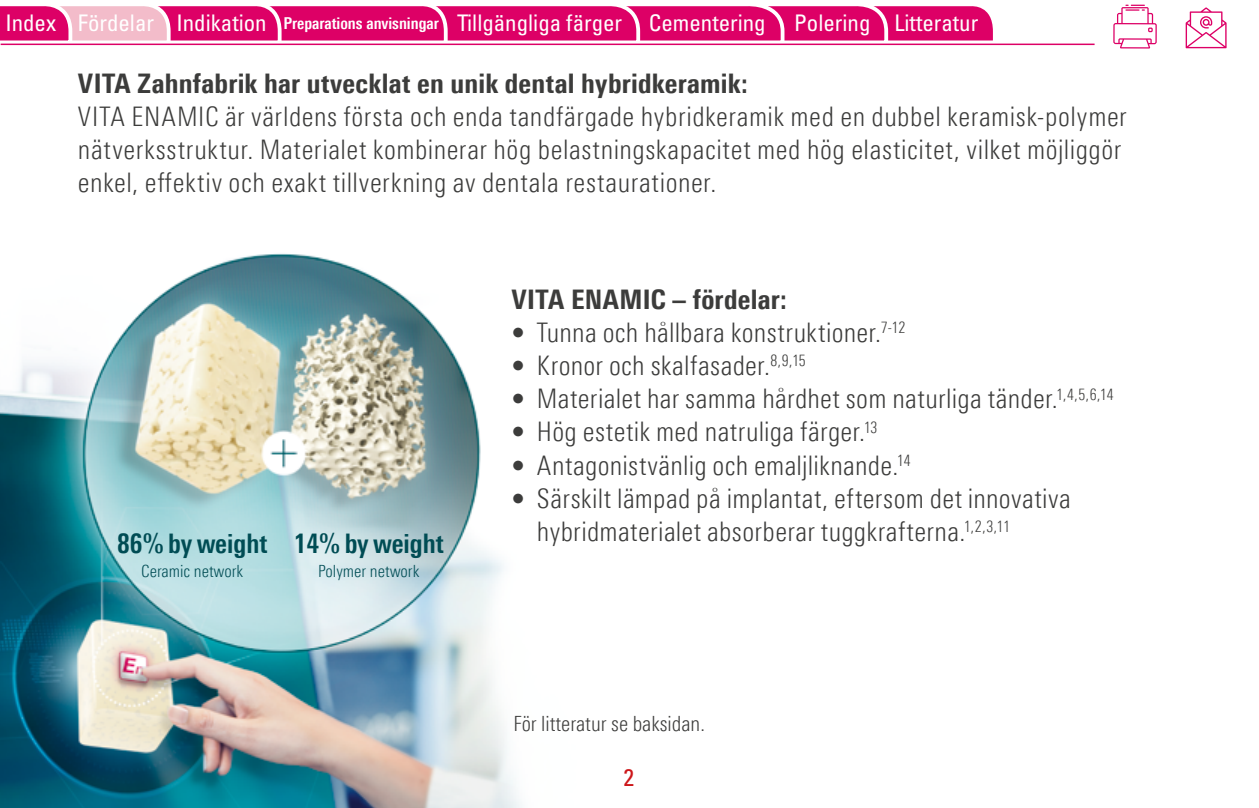
<style>
.page{position:relative;width:1259px;height:808px;background:#fff}
.page>*{position:absolute;margin:0;border:0;box-sizing:border-box;transform-origin:0 0}
.t1{font:300 condensed 27px/33px "Univers Next Pro";letter-spacing:.02em;color:#3c3c3b}
.t2{font:800 condensed 27px "Univers Next Pro";letter-spacing:.01em;color:#3c3c3b}
.t3{font:700 condensed 27px "Univers Next Pro";color:#004c54}
.t4{font:condensed 24px "Univers";color:#cd171a}
.t5{font:condensed 22.8px "Univers";color:#fff}
.t6{font:300 condensed 21px "Univers Next Pro";color:#3c3c3b}
.t7{font:300 condensed 16.8px "Univers Next Pro";color:#004c54}
.s1{font-family:"Univers Next Pro";font-weight:700;font-size:16.5px}
</style>
<div class="page">
<img style="left:0;top:253px;width:522px;height:555px">
<svg style="left:1113px;top:5px;width:43px;height:44px"></svg>
<svg style="left:1185px;top:7px;width:41px;height:41px"></svg>
<svg style="left:0;top:6px;width:998px;height:40px;background:#e33484"></svg>
<hr style="left:1px;top:44px;width:1093px;height:1px;background:#d06">
<p class="t5" style="left:5px;top:9px;width:618px">Index Fördelar Indikation <span class="s1">Preparations anvisningar</span> Tillgängliga färger</p>
<p class="t5" style="left:649px;top:9px;width:331px">Cementering Polering Litteratur</p>
<p class="t2" style="left:78px;top:68px;width:671px">VITA Zahnfabrik har utvecklat en unik dental hybridkeramik:</p>
<p class="t1" style="left:78px;top:100px;width:1050px">VITA ENAMIC är världens första och enda tandfärgade hybridkeramik med en dubbel keramisk-polymer nätverksstruktur. Materialet kombinerar hög belastningskapacitet med hög elasticitet, vilket möjliggör enkel, effektiv och exakt tillverkning av dentala restaurationer.</p>
<p class="t3" style="left:117px;top:527px;width:152px">86% by weight</p>
<p class="t7" style="left:141px;top:561px;width:103px">Ceramic network</p>
<p class="t3" style="left:294px;top:527px;width:152px">14% by weight</p>
<p class="t7" style="left:318px;top:561px;width:103px">Polymer network</p>
<p class="t2" style="left:511px;top:284px;width:277px">VITA ENAMIC – fördelar:</p>
<p class="t1" style="left:511px;top:316px;width:395px">• Tunna och hållbara konstruktioner.<sup>7-12</sup></p>
<p class="t1" style="left:511px;top:349px;width:296px">• Kronor och skalfasader.<sup>8,9,15</sup></p>
<p class="t1" style="left:511px;top:382px;width:604px">• Materialet har samma hårdhet som naturliga tänder.<sup>1,4,5,6,14</sup></p>
<p class="t1" style="left:511px;top:415px;width:367px">• Hög estetik med natruliga färger.<sup>13</sup></p>
<p class="t1" style="left:511px;top:448px;width:401px">• Antagonistvänlig och emaljliknande.<sup>14</sup></p>
<p class="t1" style="left:537px;top:481px;width:535px;text-indent:-26px">• Särskilt lämpad på implantat, eftersom det innovativa hybridmaterialet absorberar tuggkrafterna.<sup>1,2,3,11</sup></p>
<p class="t6" style="left:513px;top:711px;width:193px">För litteratur se baksidan.</p>
<p class="t4" style="left:623px;top:762px;width:12px">2</p>
</div>
